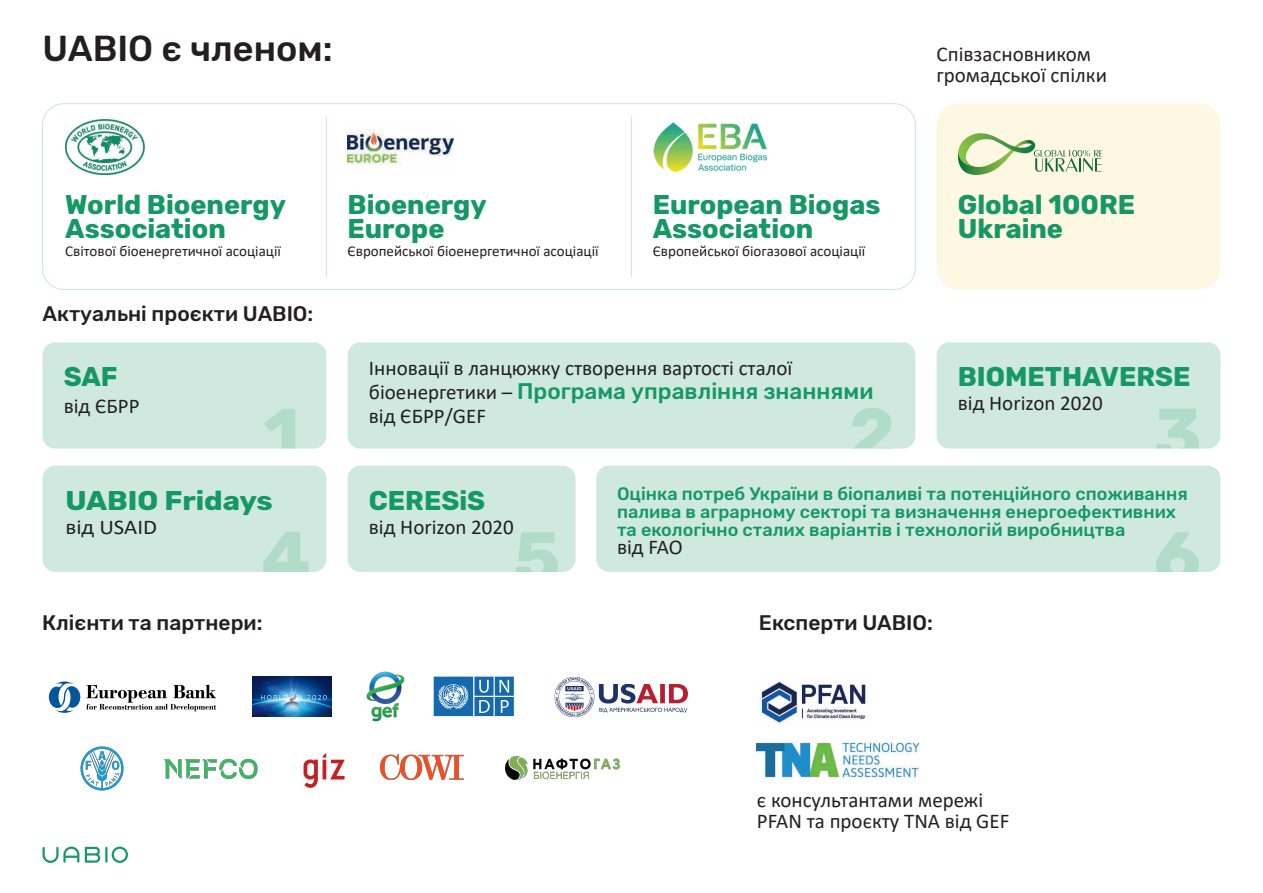
<style>
.page{position:relative;width:1263px;height:893px;background:#fff}
.page>*{position:absolute;margin:0;border:0;box-sizing:border-box;transform-origin:0 0}
.t1{font:500 36px "Rubik";color:#231f20}
.t2{font:700 27px/24px "Rubik";color:#159866}
.t3{font:700 27px "Rubik";color:#159866;scale:1.08 1}
.t4{font:500 22.5px "Rubik";color:#159866}
.t5{font:21px/21px "Calibri";color:#231f20}
.t6{font:500 21px "Rubik";color:#231f20}
.t7{font:21px "Calibri";color:#231f20;scale:1.08 1}
.t8{font:500 18px/18px "Rubik";color:#159866}
.t9{font:15px "Calibri";color:#231f20}
.s1{font-family:"Calibri";font-weight:400;font-size:21px;color:#231f20}
</style>
<div class="page">
<img style="left:252px;top:676px;width:80px;height:40px">
<div style="left:936px;top:104px;width:284px;height:185px;background:#fef7e1;border-radius:21px"></div>
<svg style="left:43px;top:847px;width:36px;height:16px"></svg>
<svg style="left:85px;top:847px;width:43px;height:16px"></svg>
<img style="left:760px;top:681px;width:106px;height:42px">
<img style="left:757px;top:743px;width:163px;height:34px">
<img style="left:48px;top:681px;width:168px;height:32px">
<svg style="left:434px;top:677px;width:80px;height:39px"></svg>
<div style="left:43px;top:342px;width:283px;height:107px;background:#cfe9e0;border-radius:13px"></div>
<div style="left:348px;top:342px;width:567px;height:107px;background:#cfe9e0;border-radius:13px"></div>
<div style="left:596px;top:466px;width:624px;height:106px;background:#cfe9e0;border-radius:13px"></div>
<svg style="left:958px;top:133px;width:144px;height:42px"></svg>
<img style="left:653px;top:122px;width:115px;height:51px">
<img style="left:348px;top:129px;width:105px;height:36px">
<img style="left:65px;top:120px;width:80px;height:55px">
<div style="left:42px;top:103px;width:874px;height:187px;border:1px solid #cfe9e0;border-radius:21px"></div>
<hr style="left:326px;top:116px;width:1px;height:161px;background:#cfe9e0">
<hr style="left:631px;top:116px;width:1px;height:161px;background:#cfe9e0">
<div style="left:936px;top:342px;width:284px;height:107px;background:#cfe9e0;border-radius:13px"></div>
<div style="left:43px;top:466px;width:283px;height:106px;background:#cfe9e0;border-radius:13px"></div>
<div style="left:348px;top:466px;width:227px;height:106px;background:#cfe9e0;border-radius:13px"></div>
<svg style="left:265px;top:409px;width:30px;height:40px"></svg>
<svg style="left:851px;top:408px;width:41px;height:41px"></svg>
<svg style="left:1156px;top:409px;width:43px;height:40px"></svg>
<svg style="left:263px;top:532px;width:45px;height:40px"></svg>
<svg style="left:516px;top:532px;width:42px;height:40px"></svg>
<svg style="left:1156px;top:532px;width:43px;height:40px"></svg>
<img style="left:554px;top:677px;width:134px;height:41px">
<img style="left:80px;top:746px;width:44px;height:45px">
<img style="left:303px;top:753px;width:42px;height:35px">
<img style="left:164px;top:759px;width:94px;height:20px">
<img style="left:381px;top:755px;width:82px;height:24px">
<img style="left:505px;top:756px;width:115px;height:24px">
<img style="left:366px;top:671px;width:39px;height:51px">
<h1 class="t1" style="left:43px;top:28px;width:292px">UABIO є членом:</h1>
<p class="t5" style="left:936px;top:43px;width:172px">Співзасновником громадської спілки</p>
<p class="t2" style="left:65px;top:193px;width:222px">World Bioenergy<br>Association</p>
<p class="t9" style="left:65px;top:241px;width:217px">Світової біоенергетичної асоціації</p>
<p class="t6" style="left:43px;top:302px;width:272px">Актуальні проєкти UABIO:</p>
<p class="t2" style="left:64px;top:366px;width:55px">SAF</p>
<p class="t5" style="left:64px;top:395px;width:77px">від ЄБРР</p>
<p class="t3" style="left:66px;top:485px;width:194px">UABIO Fridays</p>
<p class="t7" style="left:66px;top:512px;width:86px">від USAID</p>
<p class="t6" style="left:42px;top:610px;width:222px">Клієнти та партнери:</p>
<p class="t2" style="left:348px;top:193px;width:140px">Bioenergy<br>Europe</p>
<p class="t9" style="left:348px;top:241px;width:252px">Європейської біоенергетичної асоціації</p>
<p class="t2" style="left:653px;top:193px;width:229px">European Biogas<br>Association</p>
<p class="t9" style="left:653px;top:241px;width:214px">Європейської біогазової асоціації</p>
<p class="t5" style="left:369px;top:357px;width:425px">Інновації в ланцюжку створення вартості сталої</p>
<p class="t4" style="left:369px;top:379px;width:506px"><span class="s1">біоенергетики –</span> Програма управління знаннями</p>
<p class="t5" style="left:369px;top:405px;width:119px">від ЄБРР/GEF</p>
<p class="t2" style="left:958px;top:193px;width:179px">Global 100RE<br>Ukraine</p>
<p class="t2" style="left:958px;top:366px;width:234px">BIOMETHAVERSE</p>
<p class="t5" style="left:958px;top:392px;width:146px">від Horizon 2020</p>
<p class="t2" style="left:369px;top:489px;width:118px">CERESiS</p>
<p class="t5" style="left:369px;top:516px;width:146px">від Horizon 2020</p>
<p class="t8" style="left:617px;top:485px;width:572px">Оцінка потреб України в біопаливі та потенційного споживання палива в аграрному секторі та визначення енергоефективних та екологічно сталих варіантів і технологій виробництва</p>
<p class="t5" style="left:617px;top:535px;width:67px">від FAO</p>
<p class="t6" style="left:759px;top:610px;width:175px">Експерти UABIO:</p>
<p class="t5" style="left:757px;top:789px;width:254px">є консультантами мережі<br>PFAN та проєкту TNA від GEF</p>
</div>
